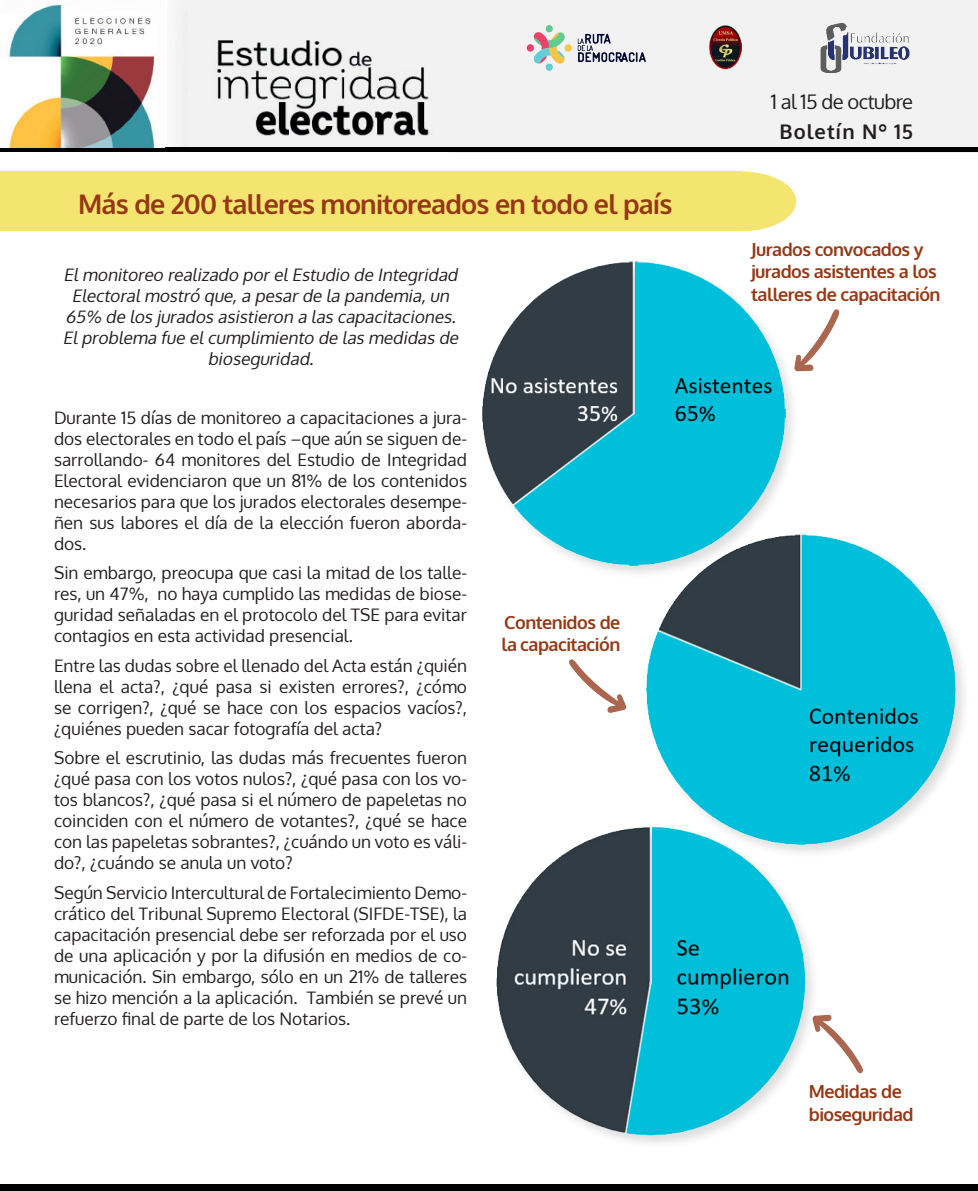
<style>
.page{position:relative;width:978px;height:1191px;background:#fff}
.page>*{position:absolute;margin:0;border:0;box-sizing:border-box;transform-origin:0 0}
.t1{font:700 27px "Oxygen";letter-spacing:-.03em;color:#953815}
.t2{font:20.1px "Oxygen";letter-spacing:-.03em;color:#231f20}
.t3{font:700 20.1px "Oxygen";letter-spacing:.05em;color:#231f20}
.t4{font:700 18px/22.5px "Oxygen";letter-spacing:-.03em;color:#953815}
.t5{font:17.25px/21px "Oxygen";color:#231f20;text-align:justify}
.t6{font:italic 17.25px/21px "Oxygen";color:#231f20;text-align:center}
</style>
<div class="page">
<div style="left:0;top:1184px;width:978px;height:7px;background:#000"></div>
<div style="left:450px;top:0;width:528px;height:152px;background:#f1f2f1"></div>
<div style="left:0;top:147px;width:978px;height:5px;background:#000"></div>
<img style="left:482px;top:261px;width:311px;height:307px">
<div style="left:644px;top:532px;width:326px;height:327px;background:#231f20;opacity:.15"></div>
<img style="left:642px;top:535px;width:320px;height:311px">
<div style="left:494px;top:824px;width:326px;height:326px;background:#231f20;opacity:.15"></div>
<img style="left:494px;top:825px;width:318px;height:311px">
<svg style="left:794px;top:309px;width:45px;height:62px"></svg>
<svg style="left:569px;top:659px;width:57px;height:54px"></svg>
<svg style="left:812px;top:1014px;width:51px;height:60px"></svg>
<img style="left:175px;top:0;width:275px;height:147px">
<img style="left:0;top:4px;width:165px;height:144px">
<img style="left:820px;top:23px;width:90px;height:50px">
<img style="left:710px;top:25px;width:32px;height:45px">
<img style="left:526px;top:25px;width:120px;height:45px">
<div style="left:0;top:172px;width:741px;height:59px;background:#f4e570"></div>
<div style="left:688px;top:172px;width:108px;height:59px;background:#f4e570;border-radius:50%"></div>
<p class="t1" style="left:78px;top:187px;width:596px">Más de 200 talleres monitoreados en todo el país</p>
<p class="t6" style="left:63px;top:264px;width:401px">Elmonitoreo realizado porelEstudio de Integridad Electoralmostró que,a pesarde la pandemia,un 65% de los jurados asistieron a las capacitaciones.<br>Elproblema fue elcumplimiento de las medidas de bioseguridad.</p>
<p class="t5" style="left:54px;top:407px;width:415px">Durante 15 días de monitoreo a capacitaciones a jura&shy;dos electorales en todo el país –que aún se siguen de&shy;sarrollando- 64 monitores del Estudio de Integridad Electoral evidenciaron que un 81% de los contenidos necesarios para que los jurados electorales desempe&shy;ñen sus labores el día de la elección fueron aborda&shy;dos.</p>
<p class="t5" style="left:54px;top:562px;width:415px">Sin embargo, preocupa que casi la mitad de los talle&shy;res, un 47%, no haya cumplido las medidas de biose&shy;guridad señaladas en el protocolo del TSE para evitar contagios en esta actividad presencial.</p>
<p class="t5" style="left:54px;top:655px;width:415px">Entre las dudas sobre el llenado del Acta están ¿quién llena el acta?, ¿qué pasa si existen errores?, ¿cómo se corrigen?, ¿qué se hace con los espacios vacíos?, ¿quiénes pueden sacar fotografía del acta?</p>
<p class="t5" style="left:54px;top:747px;width:415px">Sobre el escrutinio, las dudas más frecuentes fueron ¿qué pasa con los votos nulos?, ¿qué pasa con los vo&shy;tos blancos?, ¿qué pasa si el número de papeletas no coinciden con el número de votantes?, ¿qué se hace con las papeletas sobrantes?, ¿cuándo un voto es váli&shy;do?, ¿cuándo se anula un voto?</p>
<p class="t5" style="left:54px;top:882px;width:415px">Según Servicio Intercultural de Fortalecimiento Demo&shy;crático del Tribunal Supremo Electoral (SIFDE-TSE), la capacitación presencial debe ser reforzada por el uso de una aplicación y por la difusión en medios de co&shy;municación. Sin embargo, sólo en un 21% de talleres se hizo mención a la aplicación. También se prevé un refuerzo final de parte de los Notarios.</p>
<p class="t4" style="left:501px;top:611px;width:120px">Contenidos de la capacitación</p>
<p class="t2" style="left:771px;top:88px;width:144px">1 al 15 de octubre</p>
<p class="t3" style="left:780px;top:119px;width:135px">Boletín Nº 15</p>
<p class="t4" style="left:751px;top:238px;width:191px">Jurados convocados y jurados asistentes a los talleres de capacitación</p>
<p class="t4" style="left:809px;top:1081px;width:106px">Medidas de bioseguridad</p>
</div>
